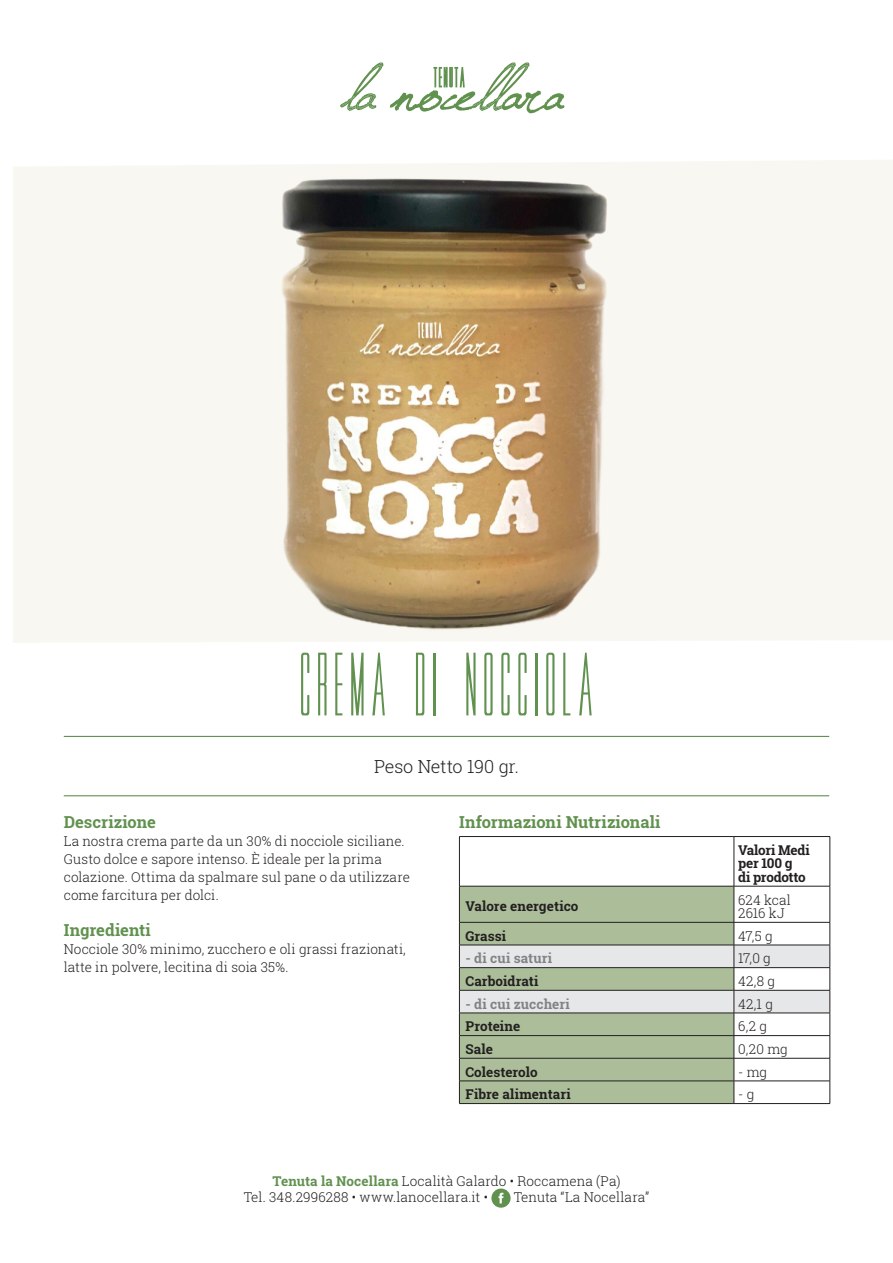
<style>
.page{position:relative;width:893px;height:1263px;background:#fff}
.page>*{position:absolute;margin:0;border:0;box-sizing:border-box;transform-origin:0 0}
.t1{font:90px "Movie Letters";color:#61914f}
.t2{font:300 18px "Roboto Slab";letter-spacing:-.015em;color:#231f20}
.t3{font:700 16.5px "Roboto Slab";color:#61914f}
.t4{font:300 13.5px/18px "Roboto Slab";letter-spacing:.005em;color:#231f20}
.t5{font:700 13.5px "Roboto Slab";color:#231f20}
.t6{font:700 13.5px/13.5px "Roboto Slab";letter-spacing:-.025em;color:#231f20}
.t7{font:700 13.5px "Roboto Slab";letter-spacing:.01em;color:#808285}
.s1{font-weight:700;color:#61914f}
</style>
<div class="page">
<svg style="left:491px;top:1188px;width:20px;height:20px"></svg>
<svg style="left:340px;top:63px;width:43px;height:48px"></svg>
<svg style="left:390px;top:63px;width:174px;height:50px"></svg>
<div style="left:460px;top:887px;width:274px;height:35px;background:#abbd99"></div>
<hr style="left:459px;top:836px;width:275px;height:1px;background:#231f20">
<hr style="left:459px;top:837px;width:1px;height:49px;background:#231f20">
<hr style="left:734px;top:836px;width:96px;height:1px;background:#231f20">
<hr style="left:734px;top:837px;width:1px;height:49px;background:#231f20">
<hr style="left:830px;top:837px;width:1px;height:49px;background:#231f20">
<hr style="left:459px;top:886px;width:275px;height:1px;background:#231f20">
<hr style="left:459px;top:886px;width:1px;height:36px;background:#231f20">
<hr style="left:734px;top:886px;width:96px;height:1px;background:#231f20">
<hr style="left:734px;top:886px;width:1px;height:36px;background:#231f20">
<hr style="left:830px;top:886px;width:1px;height:36px;background:#231f20">
<svg style="left:459px;top:922px;width:372px;height:181px"></svg>
<hr style="left:459px;top:1103px;width:275px;height:1px;background:#231f20">
<hr style="left:734px;top:1103px;width:96px;height:1px;background:#231f20">
<hr style="left:64px;top:736px;width:765px;height:1px;background:#61914f">
<hr style="left:64px;top:795px;width:765px;height:1px;background:#61914f">
<div style="left:13px;top:160px;width:880px;height:483px;background:#f8f7f2"></div>
<img style="left:238px;top:160px;width:423px;height:483px">
<h1 class="t1" style="left:297px;top:640px;width:301px">CREMA DI NOCCIOLA</h1>
<h2 class="t2" style="left:374px;top:754px;width:146px">Peso Netto 190 gr.</h2>
<p class="t3" style="left:459px;top:811px;width:203px">Informazioni Nutrizionali</p>
<p class="t3" style="left:64px;top:811px;width:94px">Descrizione</p>
<p class="t4" style="left:64px;top:832px;width:348px">La nostra crema parte da un 30% di nocciole siciliane.<br>Gusto dolce e sapore intenso. È ideale per la prima colazione. Ottima da spalmare sul pane o da utilizzare come farcitura per dolci.</p>
<p class="t3" style="left:64px;top:919px;width:89px">Ingredienti</p>
<p class="t4" style="left:64px;top:940px;width:344px">Nocciole 30% minimo, zucchero e oli grassi frazionati, latte in polvere, lecitina di soia 35%.</p>
<p class="t6" style="left:738px;top:843px;width:73px">Valori Medi per 100 g<br>di prodotto</p>
<p class="t5" style="left:465px;top:897px;width:115px">Valore energetico</p>
<p class="t4" style="left:738px;top:892px;width:54px;line-height:13.5px">624 kcal<br>2616 kJ</p>
<p class="t5" style="left:465px;top:926px;width:42px">Grassi</p>
<p class="t4" style="left:738px;top:926px;width:36px">47,5 g</p>
<p class="t7" style="left:465px;top:949px;width:88px">- di cui saturi</p>
<p class="t4" style="left:738px;top:949px;width:34px">17,0 g</p>
<p class="t5" style="left:465px;top:972px;width:75px">Carboidrati</p>
<p class="t4" style="left:738px;top:972px;width:38px">42,8 g</p>
<p class="t7" style="left:465px;top:994px;width:106px">- di cui zuccheri</p>
<p class="t4" style="left:738px;top:994px;width:36px">42,1 g</p>
<p class="t5" style="left:465px;top:1017px;width:56px">Proteine</p>
<p class="t4" style="left:738px;top:1017px;width:30px">6,2 g</p>
<p class="t5" style="left:465px;top:1040px;width:29px">Sale</p>
<p class="t4" style="left:738px;top:1040px;width:51px">0,20 mg</p>
<p class="t5" style="left:465px;top:1062px;width:74px">Colesterolo</p>
<p class="t4" style="left:738px;top:1062px;width:30px">- mg</p>
<p class="t5" style="left:465px;top:1085px;width:107px">Fibre alimentari</p>
<p class="t4" style="left:738px;top:1085px;width:18px">- g</p>
<p class="t4" style="left:244px;top:1172px;width:378px;line-height:16.5px;text-indent:29px"><span class="s1">Tenuta la Nocellara</span> Località Galardo • Roccamena (Pa)<br>Tel. 348.2996288 • www.lanocellara.it •</p>
<p class="t4" style="left:514px;top:1188px;width:137px">Tenuta “La Nocellara”</p>
</div>
